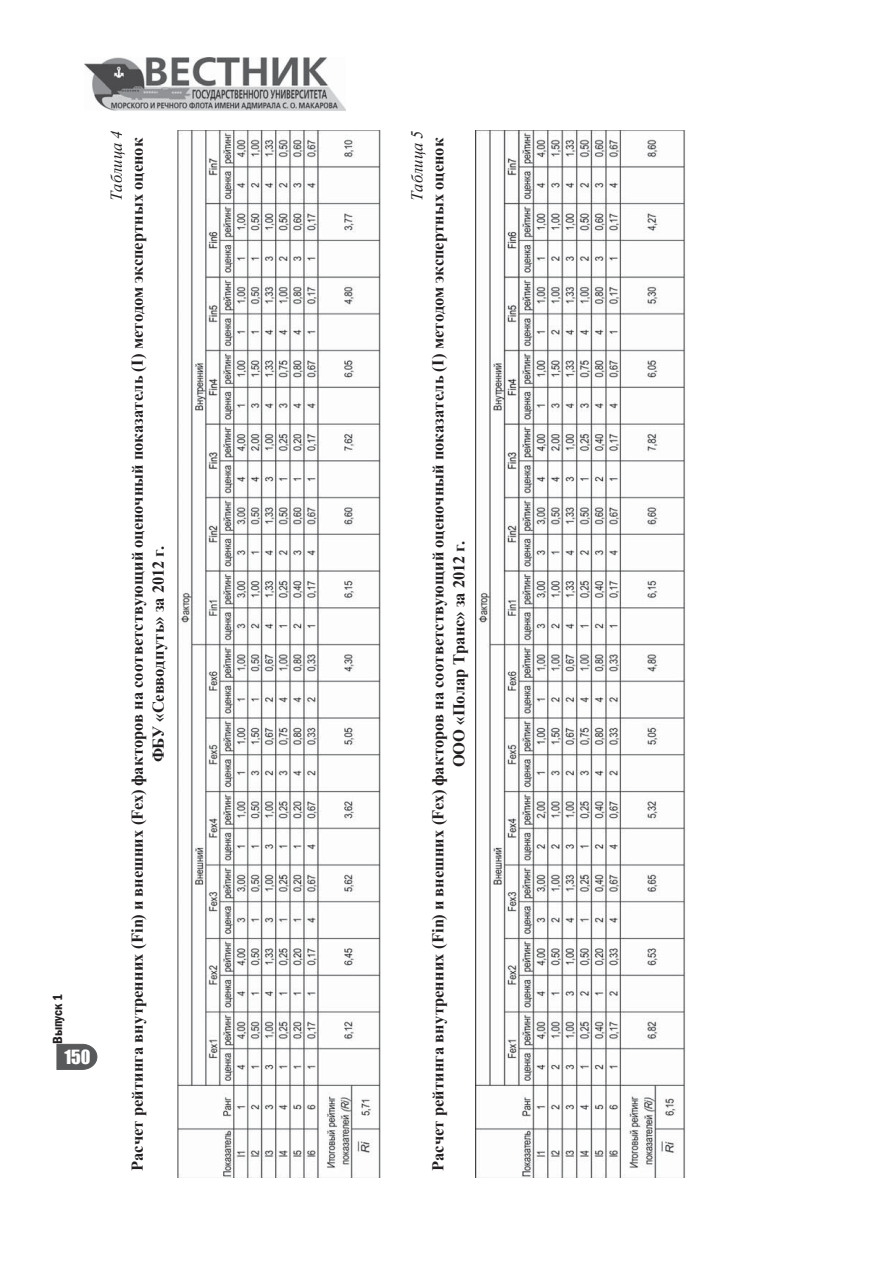
<style>
.page{position:relative;width:893px;height:1263px;background:#fff}
.page>*{position:absolute;margin:0;border:0;box-sizing:border-box;transform-origin:0 0}
.t1{font:18px "Impact";color:#fff}
.t2{font:700 16.5px/21px "Times New Roman";color:#231f20;text-align:center}
.t3{font:italic 16.5px "Times New Roman";letter-spacing:.01em;color:#231f20}
.t4{font:600 condensed 13.65px "Franklin Gothic";color:#231f20}
</style>
<div class="page">
<svg style="left:57px;top:1044px;width:40px;height:26px"></svg>
<img style="left:85px;top:58px;width:261px;height:52px">
<img style="left:177px;top:130px;width:203px;height:1048px">
<img style="left:476px;top:130px;width:209px;height:1048px">
<p class="t4" style="left:53px;top:1044px;width:52px;rotate:-90deg">Выпуск 1</p>
<p class="t1" style="left:64px;top:1046px;width:28px">150</p>
<p class="t3" style="left:107px;top:201px;width:72px;rotate:-90deg">Таблица 4</p>
<p class="t2" style="left:127px;top:1171px;width:1034px;rotate:-90deg">Расчет рейтинга внутренних (Fin) и внешних (Fex) факторов на соответствующий оценочный показатель (I) методом экспертных оценок<br>ФБУ «Севводпуть» за 2012 г.</p>
<p class="t3" style="left:408px;top:201px;width:72px;rotate:-90deg">Таблица 5</p>
<p class="t2" style="left:427px;top:1171px;width:1034px;rotate:-90deg">Расчет рейтинга внутренних (Fin) и внешних (Fex) факторов на соответствующий оценочный показатель (I) методом экспертных оценок<br>ООО «Полар Транс» за 2012 г.</p>
</div>
